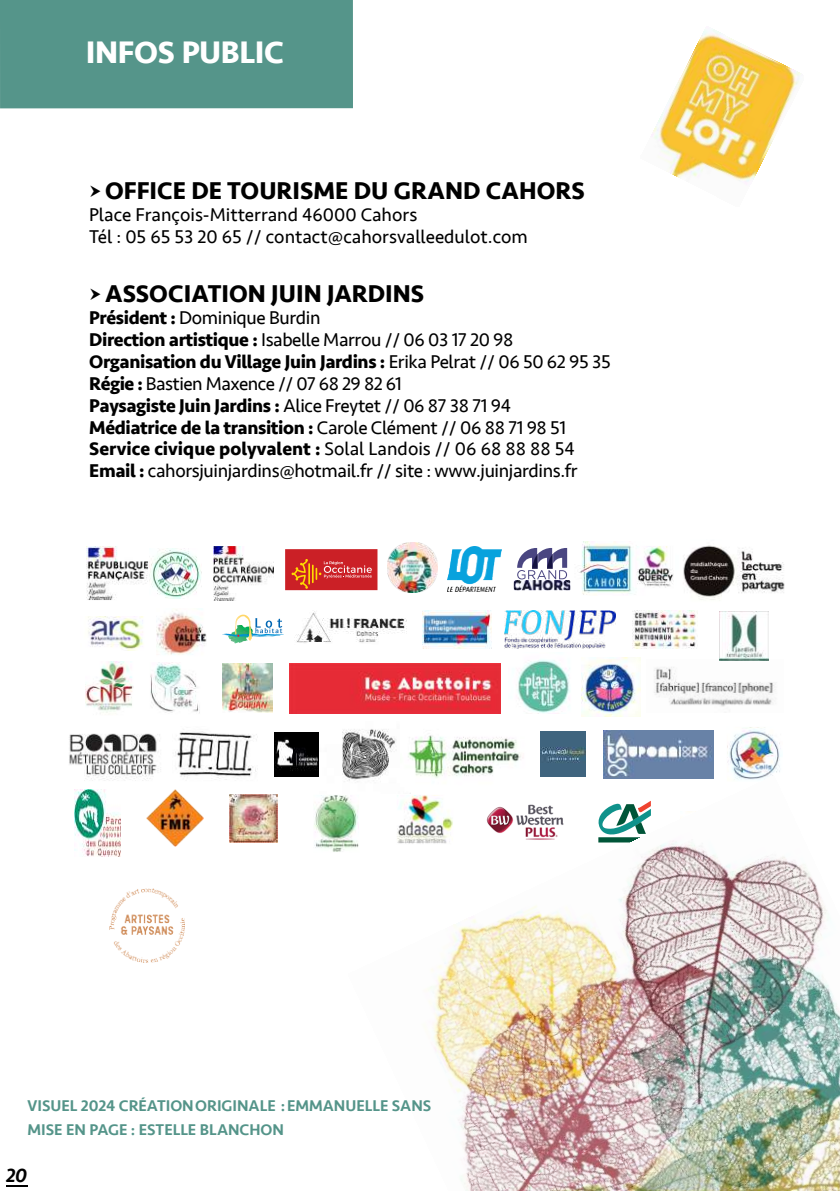
<style>
.page{position:relative;width:840px;height:1191px;background:#fff}
.page>*{position:absolute;margin:0;border:0;box-sizing:border-box;transform-origin:0 0}
.t1{font:700 32px "Seravek";letter-spacing:-.015em;color:#fff}
.t2{font:700 25px "Seravek";color:#000}
.t3{font:italic 500 20px "Seravek";color:#000}
.t4{font:19px/21.8px "Seravek";letter-spacing:-.02em;color:#000}
.t5{font:19px/22px "Seravek";color:#000}
.t6{font:500 16px/24px "Seravek";letter-spacing:-.005em;color:#549489}
.s1{font-weight:700}
</style>
<div class="page">
<img style="left:517px;top:660px;width:53px;height:53px">
<img style="left:654px;top:659px;width:122px;height:48px">
<div style="left:0;top:0;width:353px;height:108px;background:#55958a"></div>
<img style="left:296px;top:611px;width:110px;height:32px">
<img style="left:422px;top:610px;width:69px;height:38px">
<img style="left:150px;top:548px;width:51px;height:51px">
<img style="left:86px;top:547px;width:62px;height:53px">
<div style="left:285px;top:549px;width:92px;height:41px;background:#cb2026"></div>
<svg style="left:291px;top:559px;width:80px;height:30px"></svg>
<img style="left:447px;top:547px;width:54px;height:44px">
<img style="left:314px;top:795px;width:34px;height:57px">
<img style="left:551px;top:541px;width:83px;height:54px">
<img style="left:637px;top:546px;width:36px;height:42px">
<svg style="left:517px;top:548px;width:50px;height:31px"></svg>
<img style="left:513px;top:581px;width:57px;height:9px">
<img style="left:150px;top:662px;width:50px;height:51px">
<img style="left:632px;top:610px;width:64px;height:38px">
<img style="left:223px;top:663px;width:49px;height:50px">
<img style="left:231px;top:641px;width:13px;height:2px">
<svg style="left:222px;top:614px;width:62px;height:27px"></svg>
<img style="left:275px;top:732px;width:44px;height:44px">
<img style="left:719px;top:611px;width:49px;height:50px">
<img style="left:727px;top:727px;width:54px;height:49px">
<img style="left:86px;top:661px;width:48px;height:53px">
<img style="left:213px;top:546px;width:60px;height:54px">
<img style="left:88px;top:616px;width:55px;height:34px">
<img style="left:387px;top:542px;width:50px;height:50px">
<img style="left:348px;top:776px;width:491px;height:415px">
<img style="left:651px;top:29px;width:150px;height:156px">
<img style="left:289px;top:663px;width:211px;height:50px">
<img style="left:69px;top:733px;width:92px;height:48px">
<img style="left:342px;top:729px;width:68px;height:64px">
<img style="left:504px;top:610px;width:110px;height:38px">
<img style="left:540px;top:732px;width:45px;height:44px">
<img style="left:581px;top:657px;width:59px;height:59px">
<img style="left:229px;top:794px;width:48px;height:48px">
<img style="left:400px;top:729px;width:128px;height:57px">
<img style="left:603px;top:730px;width:110px;height:48px">
<img style="left:683px;top:545px;width:102px;height:55px">
<img style="left:175px;top:731px;width:82px;height:49px">
<img style="left:156px;top:609px;width:50px;height:46px">
<img style="left:109px;top:888px;width:75px;height:74px">
<img style="left:147px;top:789px;width:57px;height:57px">
<svg style="left:6px;top:1185px;width:21px;height:1px"></svg>
<img style="left:75px;top:789px;width:45px;height:68px">
<h1 class="t1" style="left:86px;top:33px;width:199px">INFOS PUBLIC</h1>
<h2 class="t2" style="left:105px;top:176px;width:480px">OFFICE DE TOURISME DU GRAND CAHORS</h2>
<p class="t5" style="left:89px;top:204px;width:440px">Place François-Mitterrand 46000 Cahors<br>Tél : 05 65 53 20 65 // contact@cahorsvalleedulot.com</p>
<h2 class="t2" style="left:105px;top:279px;width:320px">ASSOCIATION JUIN JARDINS</h2>
<p class="t4" style="left:89px;top:307px;width:522px"><span class="s1">Président :</span> Dominique Burdin<br><span class="s1">Direction artistique :</span> Isabelle Marrou // 06 03 17 20 98<br><span class="s1">Organisation du Village Juin Jardins :</span> Erika Pelrat // 06 50 62 95 35<br><span class="s1">Régie :</span> Bastien Maxence // 07 68 29 82 61<br><span class="s1">Paysagiste Juin Jardins :</span> Alice Freytet // 06 87 38 71 94<br><span class="s1">Médiatrice de la transition :</span> Carole Clément // 06 88 71 98 51<br><span class="s1">Service civique polyvalent :</span> Solal Landois // 06 68 88 88 54<br><span class="s1">Email :</span> cahorsjuinjardins@hotmail.fr // site : www.juinjardins.fr</p>
<p class="t6" style="left:28px;top:1094px;width:405px">VISUEL 2024 CRÉATION ORIGINALE : EMMANUELLE SANS<br>MISE EN PAGE : ESTELLE BLANCHON</p>
<p class="t3" style="left:6px;top:1163px;width:23px">20</p>
</div>
